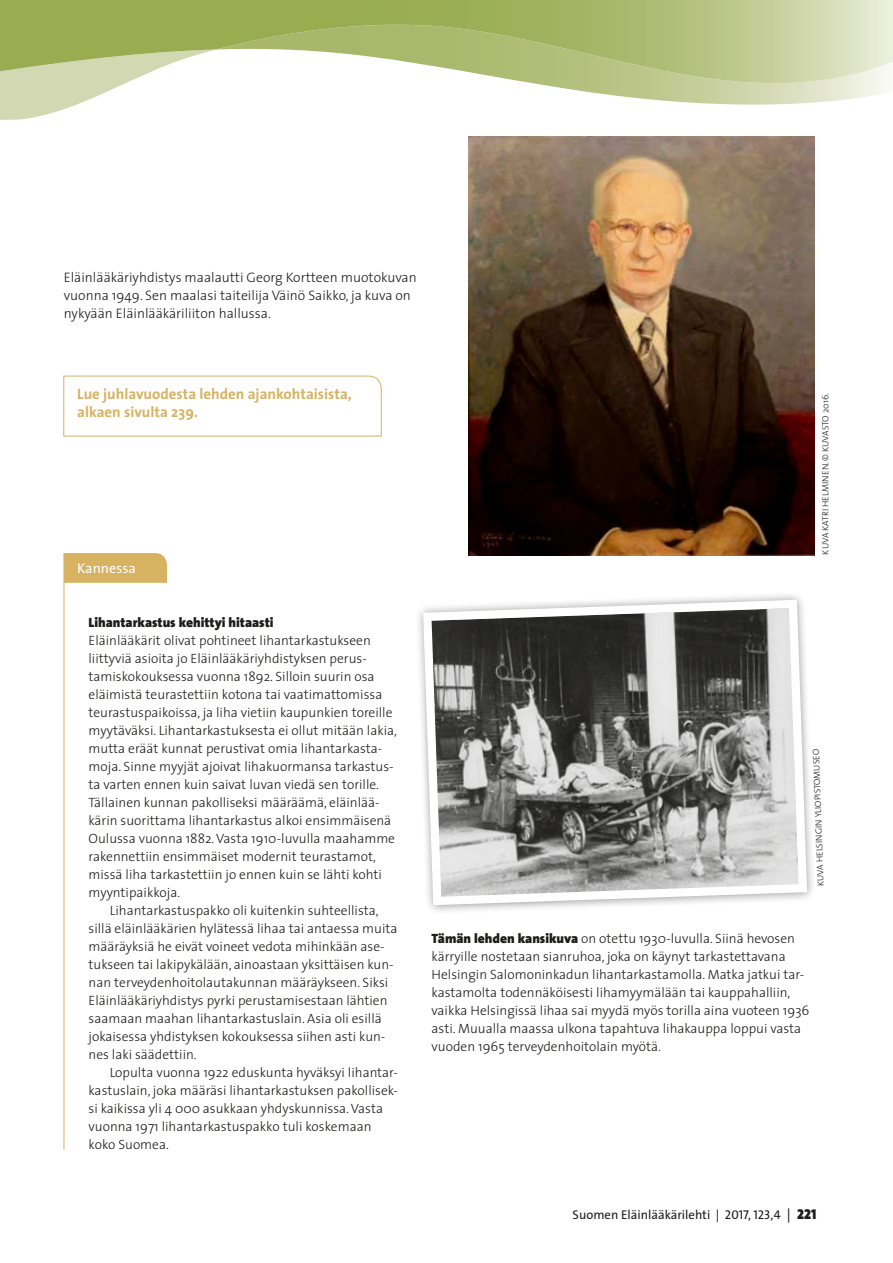
<style>
.page{position:relative;width:893px;height:1263px;background:#fff}
.page>*{position:absolute;margin:0;border:0;box-sizing:border-box;transform-origin:0 0}
.t1{font:700 15px/18px "The Sans";color:#d6b261}
.t2{font:14.25px "The Sans";color:#fff}
.t3{font:300 13.8px/18px "The Sans";color:#1d1d1b}
.t4{font:300 13.5px/18px "The Sans";color:#1d1d1b}
.t5{font:900 13.5px "The Sans";color:#1d1d1b}
.t6{font:12.75px "The Sans";color:#1d1d1b}
.t7{font:300 9px "The Sans";letter-spacing:-.005em;color:#1d1d1b}
.s1{font-weight:900}
.s2{font-family:"The Sans Caps"}
.s3{font-family:"The Sans Caps";font-size:14.25px}
.s4{font-family:"The Sans Black Caps";font-size:14.25px}
</style>
<div class="page">
<svg style="left:63px;top:376px;width:319px;height:60px"></svg>
<svg style="left:0;top:0;width:75px;height:120px"></svg>
<svg style="left:1px;top:83px;width:888px;height:22px"></svg>
<img style="left:1px;top:0;width:892px;height:83px">
<svg style="left:65px;top:553px;width:102px;height:30px;background:#d6b363"></svg>
<hr style="left:64px;top:553px;width:1px;height:597px;background:#d6b261">
<svg style="left:419px;top:595px;width:392px;height:314px;background:#969695"></svg>
<img style="left:469px;top:136px;width:346px;height:419px">
<p class="t3" style="left:64px;top:268px;width:354px">Eläinlääkäriyhdistys maalautti Georg Kortteen muotokuvan vuonna 1949. Sen maalasi taiteilija Väinö Saikko, ja kuva on nykyään Eläinlääkäriliiton hallussa.</p>
<p class="t1" style="left:77px;top:385px;width:276px">Lue juhlavuodesta lehden ajankohtaisista, alkaen sivulta 239.</p>
<p class="t2" style="left:77px;top:557px;width:60px">Kannessa</p>
<p class="t5" style="left:89px;top:611px;width:187px">Lihantarkastus kehittyi hitaasti</p>
<p class="t4" style="left:89px;top:631px;width:310px">Eläinlääkärit olivat pohtineet lihantarkastukseen liittyviä asioita jo Eläinlääkäriyhdistyksen perus&shy;tamiskokouksessa vuonna 1892. Silloin suurin osa eläimistä teurastettiin kotona tai vaatimattomissa teurastuspaikoissa, ja liha vietiin kaupunkien toreille myytäväksi. Lihantarkastuksesta ei ollut mitään lakia, mutta eräät kunnat perustivat omia lihantarkasta&shy;moja. Sinne myyjät ajoivat lihakuormansa tarkastus&shy;ta varten ennen kuin saivat luvan viedä sen torille.<br>Tällainen kunnan pakolliseksi määräämä, eläinlää&shy;kärin suorittama lihantarkastus alkoi ensimmäisenä Oulussa vuonna 1882. Vasta 1910-luvulla maahamme rakennettiin ensimmäiset modernit teurastamot, missä liha tarkastettiin jo ennen kuin se lähti kohti myyntipaikkoja.</p>
<p class="t4" style="left:89px;top:901px;width:310px;text-indent:21px">Lihantarkastuspakko oli kuitenkin suhteellista, sillä eläinlääkärien hylätessä lihaa tai antaessa muita määräyksiä he eivät voineet vedota mihinkään ase&shy;tukseen tai lakipykälään, ainoastaan yksittäisen kun&shy;nan terveydenhoitolautakunnan määräykseen. Siksi Eläinlääkäriyhdistys pyrki perustamisestaan lähtien saamaan maahan lihantarkastuslain. Asia oli esillä jokaisessa yhdistyksen kokouksessa siihen asti kun&shy;nes laki säädettiin.</p>
<p class="t4" style="left:89px;top:1063px;width:311px;text-indent:21px">Lopulta vuonna 1922 eduskunta hyväksyi lihantar&shy;kastuslain, joka määräsi lihantarkastuksen pakollisek&shy;si kaikissa yli 4 000 asukkaan yhdyskunnissa. Vasta vuonna 1971 lihantarkastuspakko tuli koskemaan koko Suomea.</p>
<p class="t7" style="left:818px;top:554px;width:163px;rotate:-90deg">KUVA KATRI HELMINEN. © KUVASTO 2016.</p>
<p class="t7" style="left:813px;top:886px;width:139px;rotate:-92deg">KUVA HELSINGIN YLIOPISTOMUSEO</p>
<p class="t4" style="left:432px;top:929px;width:379px"><span class="s1">Tämän lehden kansikuva</span> on otettu 1930-luvulla. Siinä hevosen kärryille nostetaan sianruhoa, joka on käynyt tarkastettavana Helsingin Salomoninkadun lihantarkastamolla. Matka jatkui tar&shy;kastamolta todennäköisesti lihamyymälään tai kauppahalliin, vaikka Helsingissä lihaa sai myydä myös torilla aina vuoteen 1936 asti. Muualla maassa ulkona tapahtuva lihakauppa loppui vasta vuoden 1965 terveydenhoitolain myötä.</p>
<p class="t6" style="left:573px;top:1204px;width:245px">Suomen Eläinlääkärilehti | <span class="s2">2017, 123,4</span> <span class="s3">|</span> <span class="s4">221</span></p>
</div>
